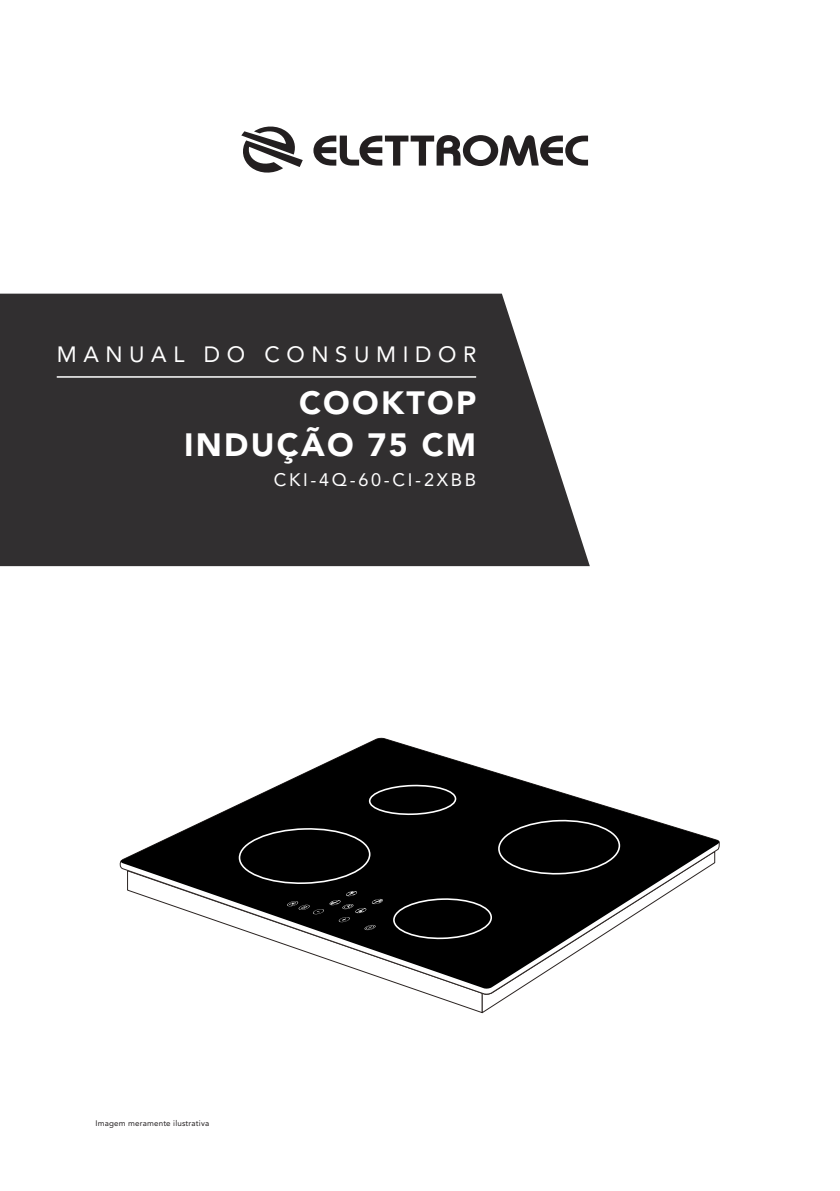
<style>
.page{position:relative;width:840px;height:1191px;background:#fff}
.page>*{position:absolute;margin:0;border:0;box-sizing:border-box;transform-origin:0 0}
.t1{font:900 32px "Avenir LT Std";letter-spacing:.07em;color:#fff}
.t2{font:22px "Avenir LT Std";letter-spacing:.3em;color:#fff}
.t3{font:18px "Avenir LT Std";letter-spacing:.15em;color:#fff}
.t4{font:8px "Avenir LT Std";letter-spacing:.02em;color:#231f20}
</style>
<div class="page">
<svg style="left:1px;top:294px;width:588px;height:272px;background:#403e3f"></svg>
<svg style="left:313px;top:135px;width:274px;height:31px"></svg>
<svg style="left:241px;top:126px;width:61px;height:47px"></svg>
<svg style="left:0;top:294px;width:1px;height:272px"></svg>
<hr style="left:57px;top:376px;width:419px;height:2px;background:#fff">
<svg style="left:120px;top:738px;width:599px;height:251px"></svg>
<svg style="left:238px;top:784px;width:382px;height:156px;background:#191919"></svg>
<svg style="left:286px;top:890px;width:97px;height:40px;background:#121212"></svg>
<h2 class="t2" style="left:57px;top:342px;width:421px">MANUAL DO CONSUMIDOR</h2>
<p class="t1" style="left:299px;top:384px;width:178px">COOKTOP</p>
<p class="t1" style="left:184px;top:426px;width:293px">INDUÇÃO 75 CM</p>
<p class="t3" style="left:273px;top:470px;width:204px">CKI-4Q-60-CI-2XBB</p>
<p class="t4" style="left:96px;top:1118px;width:115px">Imagem meramente ilustrativa</p>
</div>
